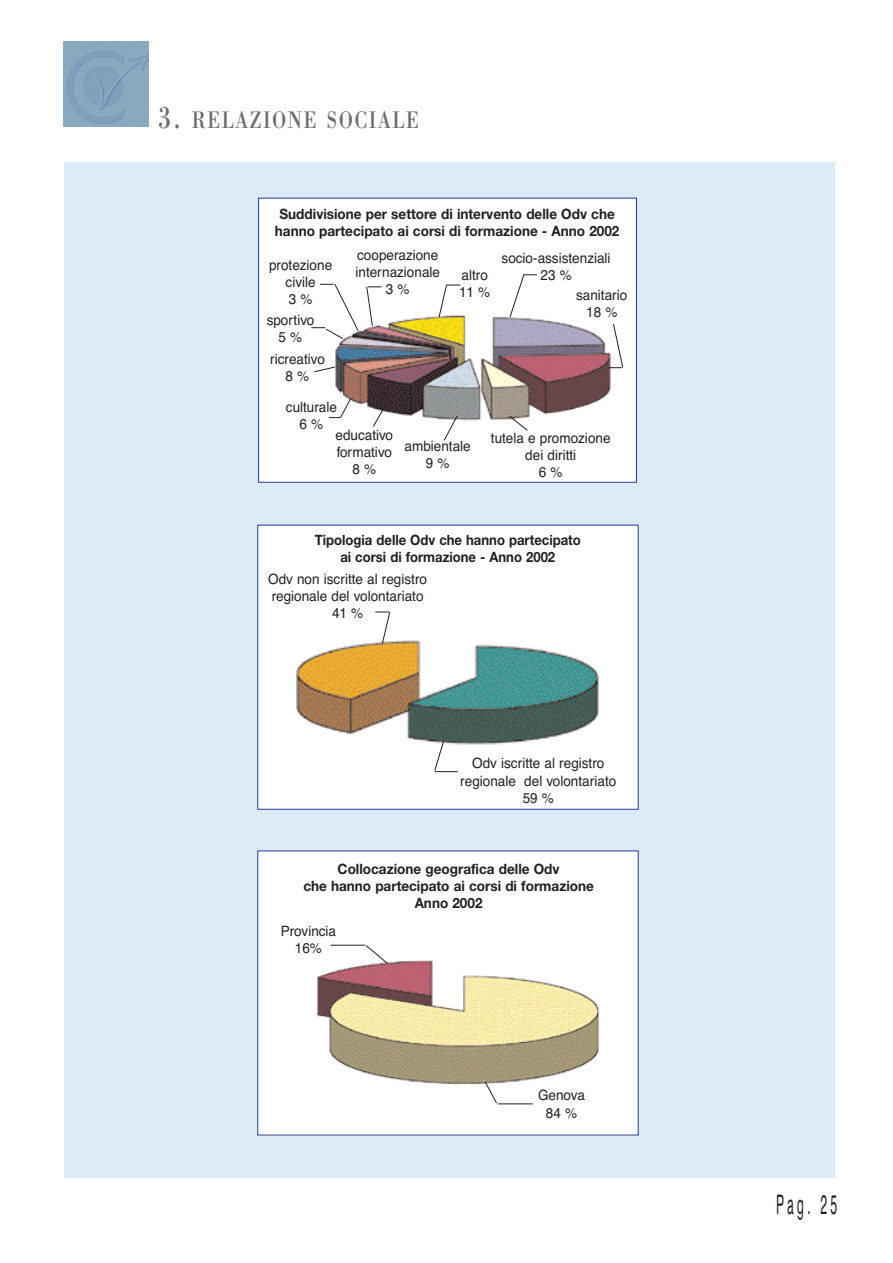
<style>
.page{position:relative;width:893px;height:1263px;background:#fff}
.page>*{position:absolute;margin:0;border:0;box-sizing:border-box;transform-origin:0 0}
.t1{font:27px "Helvetica";color:#231f20;scale:.45 1}
.t2{font:24.75px "Bodoni";letter-spacing:.065em;color:#6c6d70;scale:.8 1}
.t3{font:14.25px/17.1px "Helvetica";color:#231f20;text-align:center;scale:.95 1}
.t4{font:700 14.25px/17.1px "Helvetica Neue";color:#231f20;text-align:center;scale:.95 1}
.t5{font:700 14.25px/17.1px "Helvetica Neue";color:#231f20;text-align:center;scale:.92 1}
.s1{font-size:33px}
</style>
<div class="page">
<div style="left:64px;top:162px;width:770px;height:1015px;background:#dbebf8"></div>
<div style="left:258px;top:198px;width:378px;height:284px;background:#fff"></div>
<div style="left:258px;top:198px;width:379px;height:285px;border:1px solid #293795"></div>
<img style="left:328px;top:315px;width:286px;height:106px">
<svg style="left:509px;top:274px;width:28px;height:44px"></svg>
<svg style="left:438px;top:284px;width:22px;height:34px"></svg>
<svg style="left:608px;top:323px;width:15px;height:45px"></svg>
<svg style="left:508px;top:415px;width:20px;height:16px"></svg>
<svg style="left:443px;top:415px;width:15px;height:26px"></svg>
<svg style="left:372px;top:407px;width:13px;height:20px"></svg>
<svg style="left:314px;top:366px;width:22px;height:7px"></svg>
<svg style="left:329px;top:398px;width:22px;height:21px"></svg>
<svg style="left:366px;top:286px;width:15px;height:41px"></svg>
<svg style="left:311px;top:283px;width:48px;height:57px"></svg>
<div style="left:258px;top:525px;width:380px;height:284px;background:#fff"></div>
<div style="left:257px;top:525px;width:381px;height:285px;border:1px solid #293795"></div>
<div style="left:258px;top:851px;width:380px;height:284px;background:#fff"></div>
<img style="left:317px;top:960px;width:283px;height:124px">
<svg style="left:484px;top:1081px;width:13px;height:23px"></svg>
<hr style="left:498px;top:1104px;width:35px;height:1px;background:#231f20">
<hr style="left:330px;top:945px;width:35px;height:1px;background:#231f20">
<img style="left:296px;top:640px;width:303px;height:105px">
<svg style="left:365px;top:945px;width:23px;height:20px"></svg>
<svg style="left:434px;top:740px;width:24px;height:32px"></svg>
<svg style="left:375px;top:611px;width:15px;height:34px"></svg>
<img style="left:63px;top:42px;width:85px;height:85px">
<h2 class="t2" style="left:158px;top:111px;width:327px"><span class="s1">3.</span> RELAZIONE SOCIALE</h2>
<p class="t4" style="left:275px;top:206px;width:364px">Suddivisione per settore di intervento delle Odv che hanno partecipato ai corsi di formazione - Anno 2002</p>
<p class="t3" style="left:355px;top:247px;width:91px">cooperazione internazionale<br>3 %</p>
<p class="t3" style="left:501px;top:251px;width:116px">socio-assistenziali<br>23 %</p>
<p class="t3" style="left:576px;top:288px;width:56px">sanitario<br>18 %</p>
<p class="t3" style="left:269px;top:258px;width:68px">protezione civile<br>3 %</p>
<p class="t3" style="left:267px;top:312px;width:52px">sportivo<br>5 %</p>
<p class="t3" style="left:459px;top:267px;width:34px;text-align:left">altro<br>11 %</p>
<p class="t3" style="left:270px;top:352px;width:59px">ricreativo<br>8 %</p>
<p class="t3" style="left:286px;top:400px;width:55px">culturale<br>6 %</p>
<p class="t3" style="left:335px;top:427px;width:62px">educativo formativo<br>8 %</p>
<p class="t3" style="left:404px;top:439px;width:71px">ambientale<br>9 %</p>
<p class="t3" style="left:491px;top:431px;width:127px">tutela e promozione dei diritti<br>6 %</p>
<p class="t5" style="left:315px;top:533px;width:291px">Tipologia delle Odv che hanno partecipato ai corsi di formazione - Anno 2002</p>
<p class="t3" style="left:268px;top:572px;width:169px">Odv non iscritte al registro regionale del volontariato<br>41 %</p>
<p class="t3" style="left:460px;top:756px;width:166px">Odv iscritte al registro regionale del volontariato<br>59 %</p>
<p class="t4" style="left:303px;top:861px;width:307px">Collocazione geografica delle Odv<br>che hanno partecipato ai corsi di formazione<br>Anno 2002</p>
<p class="t3" style="left:281px;top:924px;width:60px">Provincia<br>16%</p>
<p class="t3" style="left:538px;top:1088px;width:51px">Genova<br>84 %</p>
<h1 class="t1" style="left:776px;top:1195px;width:138px">Pag. 25</h1>
</div>
